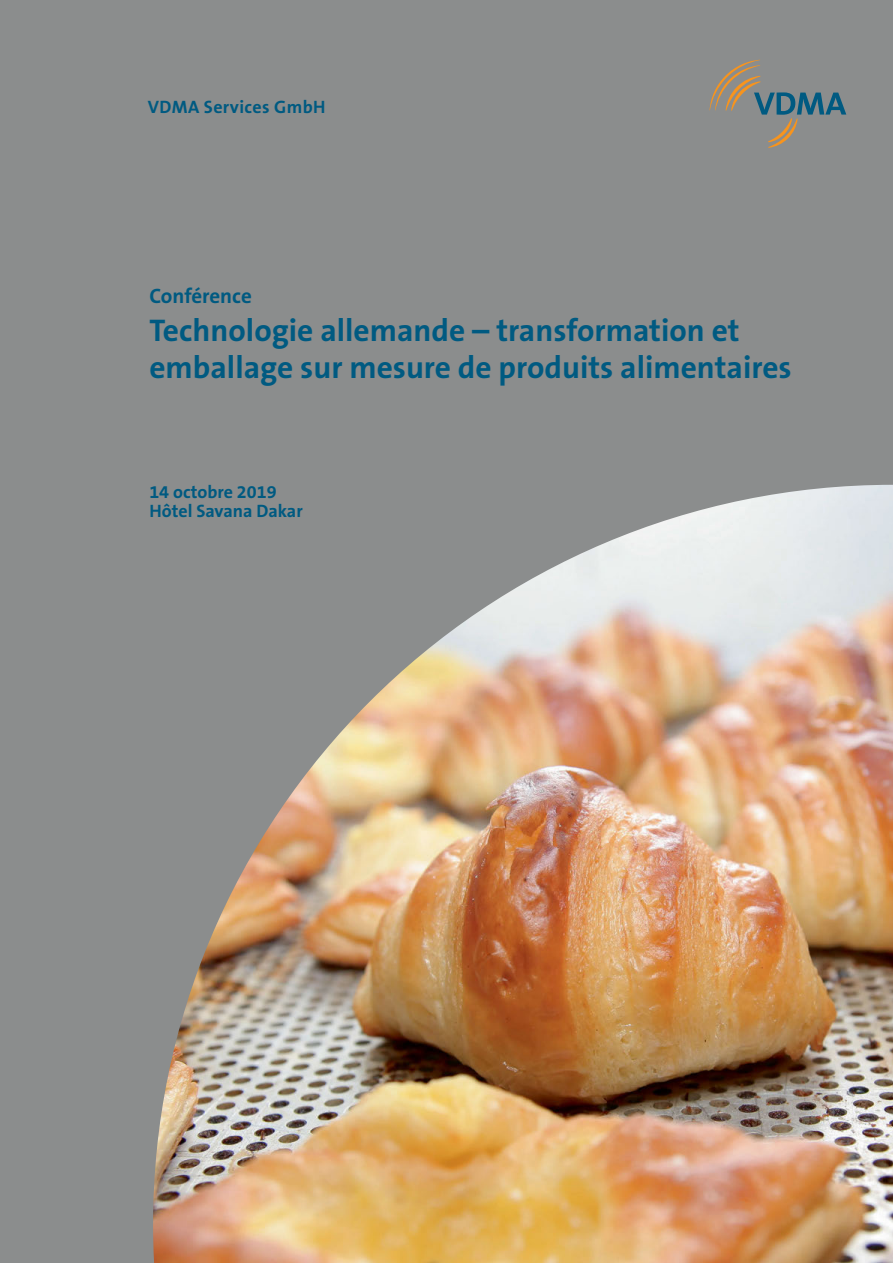
<style>
.page{position:relative;width:893px;height:1263px;background:#8b8d8d}
.page>*{position:absolute;margin:0;border:0;box-sizing:border-box;transform-origin:0 0}
.t1{font:700 31.5px/37.8px "The Sans B7";color:#005a81}
.t2{font:700 21px "The Sans B7";color:#005a81}
.t3{font:700 18px/19.2px "The Sans B7";color:#005a81}
.t4{font:700 18px "The Sans B7";letter-spacing:.02em;color:#005a81}
</style>
<div class="page">
<img style="left:153px;top:485px;width:740px;height:778px">
<svg style="left:709px;top:60px;width:137px;height:88px"></svg>
<p class="t4" style="left:148px;top:98px;width:179px">VDMA Services GmbH</p>
<p class="t2" style="left:149px;top:285px;width:104px">Conférence</p>
<p class="t1" style="left:149px;top:312px;width:644px">Technologie allemande – transformation et emballage sur mesure de produits alimentaires</p>
<p class="t3" style="left:149px;top:482px;width:155px">14 octobre 2019<br>Hôtel Savana Dakar</p>
</div>
